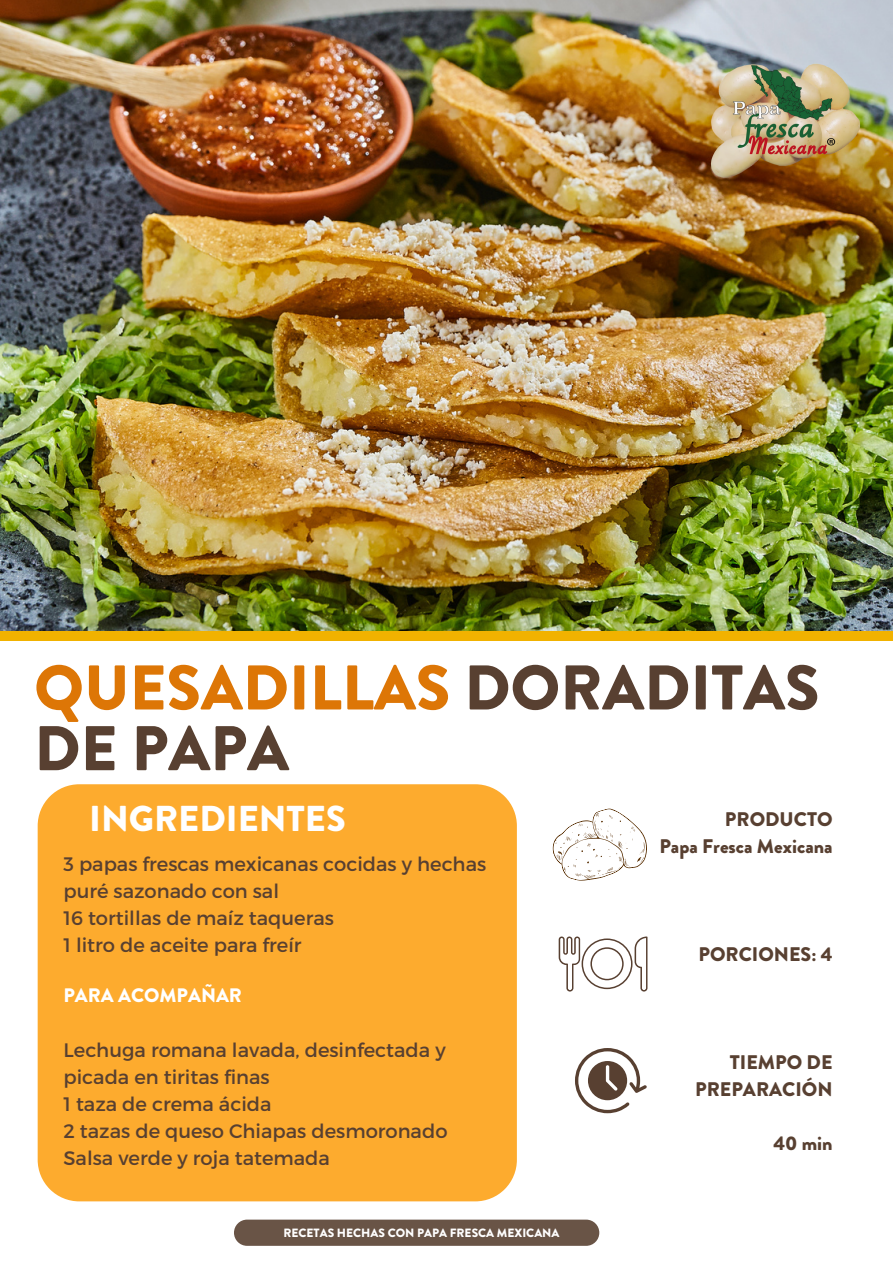
<style>
.page{position:relative;width:893px;height:1264px;background:#fff}
.page>*{position:absolute;margin:0;border:0;box-sizing:border-box;transform-origin:0 0}
.t1{font:900 63px "Brandon Grotesque";color:#dd7606}
.t2{font:900 63px "Brandon Grotesque";color:#584031}
.t3{font:900 36px "Brandon Grotesque";color:#fff}
.t4{font:900 19.65px/27px "Brandon Grotesque";color:#584031;text-align:right}
.t5{font:19.5px/27px "Montserrat";color:#584031}
.t6{font:900 19.5px "Brandon Grotesque";color:#fff}
.t7{font:900 12px "Brandon Grotesque";color:#fff}
.s1{color:#584031}
</style>
<div class="page">
<div style="left:38px;top:784px;width:479px;height:417px;background:#fdab2e"></div>
<div style="left:234px;top:1219px;width:365px;height:26px;background:#695446;border-radius:13px"></div>
<svg style="left:575px;top:1048px;width:72px;height:65px"></svg>
<svg style="left:558px;top:936px;width:89px;height:55px"></svg>
<svg style="left:552px;top:808px;width:95px;height:72px"></svg>
<div style="left:0;top:631px;width:892px;height:9px;background:#f1b200"></div>
<img style="left:0;top:0;width:892px;height:631px">
<img style="left:710px;top:47px;width:150px;height:149px">
<p class="t1" style="left:34px;top:643px;width:786px">QUESADILLAS <span class="s1">DORADITAS</span></p>
<p class="t2" style="left:34px;top:704px;width:256px">DE PAPA</p>
<p class="t3" style="left:89px;top:793px;width:258px">INGREDIENTES</p>
<p class="t5" style="left:63px;top:849px;width:424px">3 papas frescas mexicanas cocidas y hechas puré sazonado con sal</p>
<p class="t5" style="left:63px;top:903px;width:272px">16 tortillas de maíz taqueras</p>
<p class="t5" style="left:63px;top:930px;width:239px">1 litro de aceite para freír</p>
<p class="t6" style="left:63px;top:981px;width:180px">PARA ACOMPAÑAR</p>
<p class="t5" style="left:63px;top:1035px;width:383px">Lechuga romana lavada, desinfectada y picada en tiritas finas</p>
<p class="t5" style="left:63px;top:1089px;width:210px">1 taza de crema ácida</p>
<p class="t5" style="left:63px;top:1116px;width:385px">2 tazas de queso Chiapas desmoronado</p>
<p class="t5" style="left:63px;top:1143px;width:268px">Salsa verde y roja tatemada</p>
<p class="t7" style="left:283px;top:1224px;width:277px">RECETAS HECHAS CON PAPA FRESCA MEXICANA</p>
<p class="t4" style="left:725px;top:805px;width:109px">PRODUCTO</p>
<p class="t4" style="left:659px;top:832px;width:175px">Papa Fresca Mexicana</p>
<p class="t4" style="left:698px;top:940px;width:136px">PORCIONES: 4</p>
<p class="t4" style="left:695px;top:1048px;width:139px">TIEMPO DE<br>PREPARACIÓN</p>
<p class="t4" style="left:773px;top:1129px;width:61px">40 min</p>
</div>
